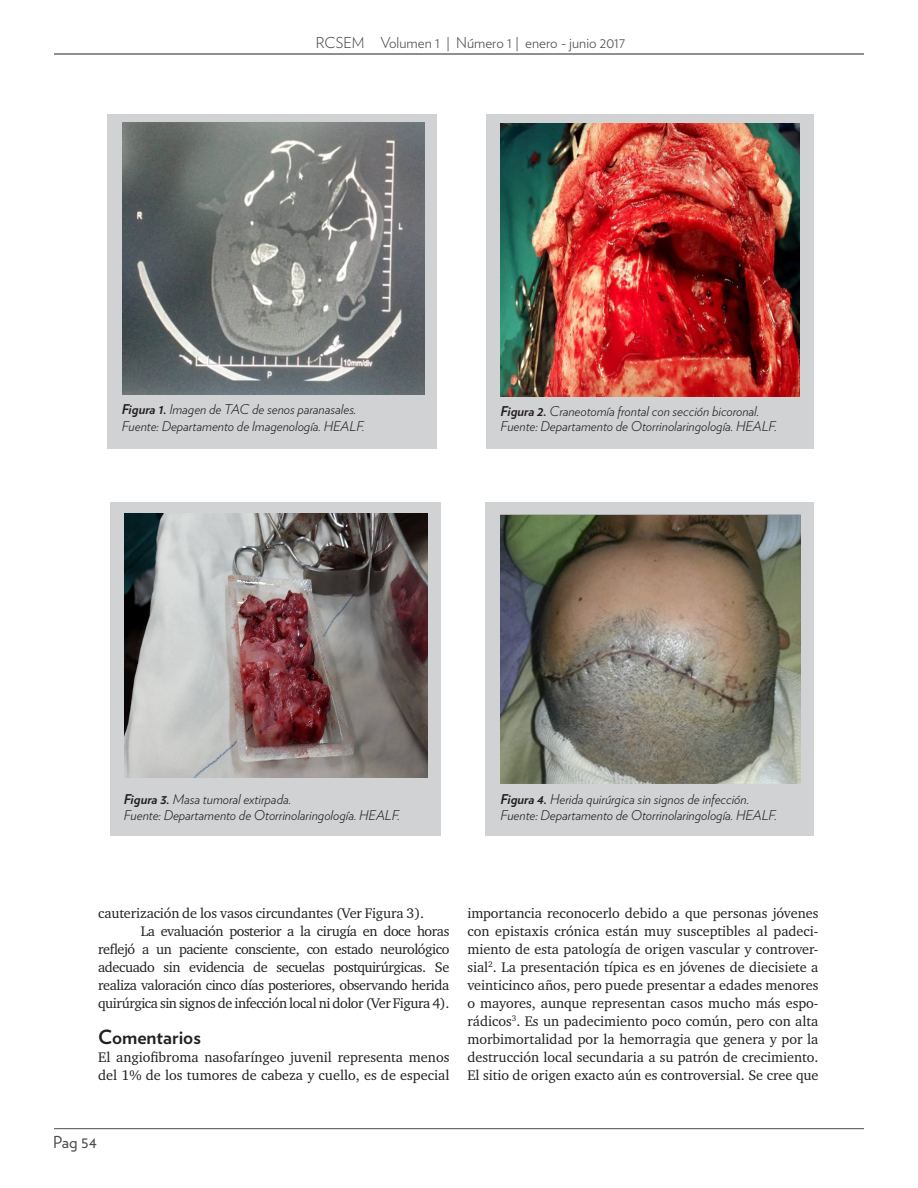
<style>
.page{position:relative;width:918px;height:1188px;background:#fff}
.page>*{position:absolute;margin:0;border:0;box-sizing:border-box;transform-origin:0 0}
.t1{font:700 19.5px "Verlag";color:#231f20}
.t2{font:16.5px "Verlag";color:#4b4c4d}
.t3{font:300 15px "Verlag";color:#4b4c4d}
.t4{font:14.25px/18px "Charter ITC Std";color:#231f20;text-align:justify}
.t5{font:italic 300 13.5px "Verlag";color:#231f20}
.s1{font-weight:700}
</style>
<div class="page">
<hr style="left:54px;top:54px;width:810px;height:1px;background:#231f20">
<hr style="left:54px;top:1128px;width:810px;height:1px;background:#4b4c4d">
<div style="left:486px;top:502px;width:328px;height:334px;background:#d1d2d4"></div>
<div style="left:108px;top:114px;width:329px;height:335px;background:#d1d2d4"></div>
<div style="left:110px;top:502px;width:330px;height:334px;background:#d1d2d4"></div>
<div style="left:486px;top:114px;width:328px;height:335px;background:#d1d2d4"></div>
<img style="left:123px;top:122px;width:302px;height:273px">
<img style="left:125px;top:514px;width:302px;height:264px">
<img style="left:500px;top:514px;width:301px;height:270px">
<img style="left:501px;top:123px;width:299px;height:274px">
<p class="t3" style="left:316px;top:31px;width:311px">RCSEM Volumen 1 | Número 1 | enero - junio 2017</p>
<p class="t5" style="left:122px;top:399px;width:236px"><span class="s1">Figura 1.</span> Imagen de TAC de senos paranasales.</p>
<p class="t5" style="left:122px;top:416px;width:244px">Fuente: Departamento de Imagenología. HEALF.</p>
<p class="t5" style="left:501px;top:400px;width:260px"><span class="s1">Figura 2.</span> Craneotomía frontal con sección bicoronal.</p>
<p class="t5" style="left:501px;top:415px;width:278px">Fuente: Departamento de Otorrinolaringología. HEALF.</p>
<p class="t5" style="left:124px;top:789px;width:169px"><span class="s1">Figura 3.</span> Masa tumoral extirpada.</p>
<p class="t5" style="left:124px;top:805px;width:278px">Fuente: Departamento de Otorrinolaringología. HEALF.</p>
<p class="t5" style="left:501px;top:789px;width:250px"><span class="s1">Figura 4.</span> Herida quirúrgica sin signos de infección.</p>
<p class="t5" style="left:501px;top:805px;width:278px">Fuente: Departamento de Otorrinolaringología. HEALF.</p>
<p class="t4" style="left:98px;top:904px;width:327px">cauterización de los vasos circundantes (Ver Figura 3).</p>
<p class="t4" style="left:98px;top:922px;width:353px;text-indent:43px">La evaluación posterior a la cirugía en doce horas reflejó a un paciente consciente, con estado neurológico adecuado sin evidencia de secuelas postquirúrgicas. Se realiza valoración cinco días posteriores, observando herida quirúrgica sin signos de infección local ni dolor (Ver Figura 4).</p>
<p class="t1" style="left:98px;top:1022px;width:104px">Comentarios</p>
<p class="t4" style="left:98px;top:1048px;width:353px">El angiofibroma nasofaríngeo juvenil representa menos del 1% de los tumores de cabeza y cuello, es de especial</p>
<p class="t4" style="left:467px;top:904px;width:353px">importancia reconocerlo debido a que personas jóvenes con epistaxis crónica están muy susceptibles al padeci&shy;miento de esta patología de origen vascular y controver&shy;sial<sup>2</sup>. La presentación típica es en jóvenes de diecisiete a veinticinco años, pero puede presentar a edades menores o mayores, aunque representan casos mucho más espo&shy;rádicos<sup>3</sup>. Es un padecimiento poco común, pero con alta morbimortalidad por la hemorragia que genera y por la destrucción local secundaria a su patrón de crecimiento.<br>El sitio de origen exacto aún es controversial. Se cree que</p>
<p class="t2" style="left:53px;top:1130px;width:45px">Pag 54</p>
</div>
